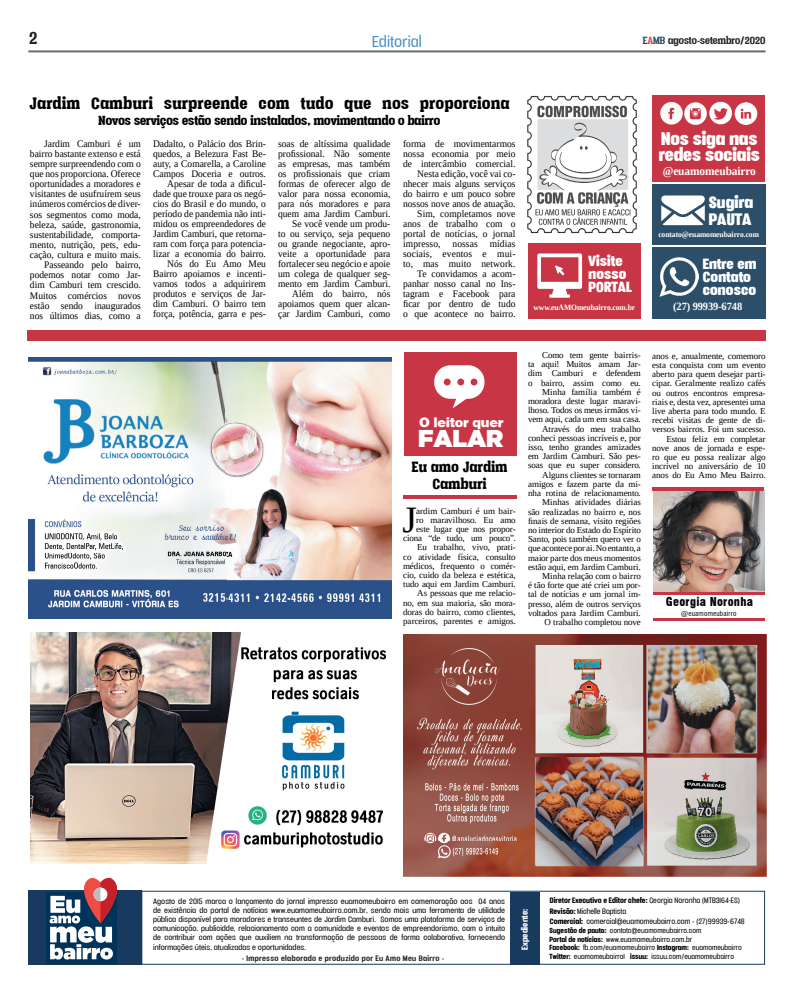
<style>
.page{position:relative;width:794px;height:993px;background:#fff}
.page>*{position:absolute;margin:0;border:0;box-sizing:border-box;transform-origin:0 0}
.t1{font:37.1px "Liberation Serif";color:#000}
.t2{font:900 24.2px "Gotham";color:#fff}
.t3{font:900 21px/16px "Vacer Sans Personal";letter-spacing:-.01em;color:#fff}
.t4{font:700 20px "Vacer Serif Personal";color:#231f20}
.t5{font:900 19.1px/17px "Vacer Sans Personal";color:#fff}
.t6{font:900 19px "Vacer Serif Personal";letter-spacing:.03em;color:#000}
.t7{font:18px "Vacer Sans Personal";color:#4a90c4}
.t8{font:900 17px/13px "Vacer Sans Personal";color:#fff}
.t9{font:900 17px/17px "Vacer Serif Personal";letter-spacing:.02em;color:#000;text-align:center}
.t10{font:900 16.8px/13.1px "Vacer Sans Personal";color:#fff}
.t11{font:900 15px "Vacer Serif Personal";color:#000}
.t12{font:900 13px "Helvetica";letter-spacing:-.025em;color:#fff}
.t13{font:700 12px "Vacer Serif Personal";color:#231f20}
.t14{font:700 12px "Liberation Serif";letter-spacing:-.01em;color:#fff;scale:.95 1}
.t15{font:900 condensed 12px "Swiss 721 BT";letter-spacing:.02em;color:#000}
.t16{font:700 11px "Liberation Serif";letter-spacing:-.01em;color:#fff;scale:.95 1}
.t17{font:10px/10px "Liberation Serif";color:#000;text-align:right;scale:.95 1}
.t18{font:900 10px "Vacer Sans Personal";color:#fff}
.t19{font:9px/9.2px "Liberation Serif";letter-spacing:-.01em;color:#000;text-align:right}
.t20{font:9px/9.1px "Vacer Sans Personal";color:#000;text-align:justify}
.t21{font:9px/10px "Vacer Sans Personal";color:#000;scale:.96 1}
.t22{font:700 9px "Vacer Sans Personal";letter-spacing:.03em;color:#231f20}
.t23{font:8.5px/8.5px "Vacer Sans Personal";color:#000;scale:.96 1}
.t24{font:700 8px "Liberation Serif";letter-spacing:-.01em;color:#fff;scale:.95 1}
.t25{font:condensed 7px "Swiss 721 BT";letter-spacing:.035em;color:#000}
.s1{color:#2c4e68}
.s2{color:#eb4534}
.s3{font-weight:900}
</style>
<div class="page">
<hr style="left:28px;top:50px;width:737px;height:2px;background:#6b6b6e">
<div style="left:652px;top:184px;width:113px;height:60px;background:#2c4e68"></div>
<div style="left:528px;top:243px;width:113px;height:76px;background:#c83645"></div>
<div style="left:404px;top:352px;width:112px;height:103px;background:#c83645"></div>
<img style="left:527px;top:95px;width:110px;height:139px">
<svg style="left:434px;top:365px;width:50px;height:43px"></svg>
<div style="left:444px;top:378px;width:7px;height:7px;background:#c83645;border-radius:50%"></div>
<div style="left:457px;top:378px;width:7px;height:7px;background:#c83645;border-radius:50%"></div>
<div style="left:470px;top:378px;width:7px;height:7px;background:#c83645;border-radius:50%"></div>
<svg style="left:661px;top:195px;width:44px;height:30px"></svg>
<svg style="left:537px;top:253px;width:45px;height:44px"></svg>
<div style="left:27px;top:330px;width:738px;height:11px;background:#c83645"></div>
<div style="left:28px;top:890px;width:113px;height:74px;background:#183a5e"></div>
<div style="left:511px;top:891px;width:29px;height:73px;background:#183a5e"></div>
<div style="left:141px;top:890px;width:624px;height:74px;border:1px solid #183a5e"></div>
<div style="left:46px;top:892px;width:71px;height:71px;background:#003359"></div>
<svg style="left:50px;top:877px;width:68px;height:82px"></svg>
<div style="left:652px;top:95px;width:113px;height:87px;background:#c83645"></div>
<img style="left:660px;top:101px;width:98px;height:24px">
<hr style="left:652px;top:487px;width:112px;height:4px;background:#c83645">
<hr style="left:403px;top:495px;width:113px;height:3px;background:#c83645">
<hr style="left:653px;top:618px;width:112px;height:2px;background:#c83645">
<hr style="left:653px;top:591px;width:112px;height:3px;background:#c83645">
<img style="left:28px;top:357px;width:363px;height:261px">
<img style="left:654px;top:491px;width:110px;height:100px">
<div style="left:652px;top:247px;width:113px;height:72px;background:#2c4e68"></div>
<img style="left:660px;top:258px;width:38px;height:38px">
<img style="left:30px;top:632px;width:357px;height:231px">
<img style="left:403px;top:634px;width:363px;height:242px">
<h3 class="t4" style="left:29px;top:27px;width:10px">2</h3>
<p class="t13" style="left:643px;top:33px;width:124px"><span class="s1">E</span><span class="s2">A</span><span class="s1">MB</span> agosto-setembro/2020</p>
<h3 class="t7" style="left:372px;top:31px;width:51px">Editorial</h3>
<h3 class="t6" style="left:29px;top:92px;width:481px">Jardim Camburi surpreende com tudo que nos proporciona</h3>
<h3 class="t11" style="left:99px;top:112px;width:343px">Novos serviços estão sendo instalados, movimentando o bairro</h3>
<p class="t17" style="left:30px;top:138px;width:118px">Jardim Camburi é um bairro bastante extenso e está sempre surpreendendo com o que nos proporciona. Oferece oportunidades a moradores e visitantes de usufruírem seus inúmeros comércios de diver&shy;sos segmentos como moda, beleza, saúde, gastronomia, sustentabilidade, comporta&shy;mento, nutrição, pets, edu&shy;cação, cultura e muito mais.<br>Passeando pelo bairro, podemos notar como Jar&shy;dim Camburi tem crescido.<br>Muitos comércios novos estão sendo inaugurados nos últimos dias, como a</p>
<p class="t17" style="left:153px;top:138px;width:120px">Dadalto, o Palácio dos Brin&shy;quedos, a Belezura Fast Be&shy;auty, a Comarella, a Caroline<br>Campos Doceria e outros.<br>Apesar de toda a dificul&shy;dade que trouxe para os negó&shy;cios do Brasil e do mundo, o período de pandemia não inti&shy;midou os empreendedores de<br>Jardim Camburi, que retorna&shy;ram com força para potencia&shy;lizar a economia do bairro.<br>Nós do Eu Amo Meu<br>Bairro apoiamos e incenti&shy;vamos todos a adquirirem produtos e serviços de Jar&shy;dim Camburi. O bairro tem força, potência, garra e pes-</p>
<p class="t17" style="left:278px;top:138px;width:120px">soas de altíssima qualidade profissional. Não somente as empresas, mas também os profissionais que criam formas de oferecer algo de valor para nossa economia, para nós moradores e para quem ama Jardim Camburi.<br>Se você vende um produ-<br>to ou serviço, seja pequeno ou grande negociante, apro&shy;veite a oportunidade para fortalecer seu negócio e apoie um colega de qualquer seg&shy;mento em Jardim Camburi.<br>Além do bairro, nós apoiamos quem quer alcan&shy;çar Jardim Camburi, como</p>
<p class="t17" style="left:403px;top:138px;width:120px">forma de movimentarmos nossa economia por meio de intercâmbio comercial.<br>Nesta edição, você vai co&shy;nhecer mais alguns serviços do bairro e um pouco sobre nossos nove anos de atuação.<br>Sim, completamos nove anos de trabalho com o portal de notícias, o jornal impresso, nossas mídias sociais, eventos e mui&shy;to, mas muito network.<br>Te convidamos a acom&shy;panhar nosso canal no Ins&shy;tagram e Facebook para ficar por dentro de tudo o que acontece no bairro.</p>
<h3 class="t10" style="left:588px;top:254px;width:45px">Visite nosso<br>PORTAL</h3>
<p class="t24" style="left:533px;top:302px;width:109px">www.euAMOmeubairro.com.br</p>
<h3 class="t3" style="left:659px;top:130px;width:103px">Nos siga nas redes sociais</h3>
<p class="t14" style="left:663px;top:163px;width:99px">@euamomeubairro</p>
<h3 class="t5" style="left:708px;top:194px;width:46px">Sugira<br>PAUTA</h3>
<p class="t24" style="left:658px;top:229px;width:107px">contato@euamomeubairro.com</p>
<h3 class="t8" style="left:702px;top:257px;width:55px">Entre em<br>Contato conosco</h3>
<p class="t16" style="left:673px;top:298px;width:74px">(27) 99939-6748</p>
<h3 class="t12" style="left:419px;top:413px;width:86px">O leitor quer</h3>
<h2 class="t2" style="left:418px;top:421px;width:87px">FALAR</h2>
<h3 class="t9" style="left:412px;top:458px;width:97px">Eu amo Jardim<br>Camburi</h3>
<p class="t19" style="left:403px;top:505px;width:114px">ardim Camburi é um bair-<br>ro maravilhoso. Eu amo este lugar que nos propor&shy;ciona “de tudo, um pouco”.<br>Eu trabalho, vivo, prati-<br>co atividade física, consulto médicos, frequento o comér&shy;cio, cuido da beleza e estética, tudo aqui em Jardim Camburi.<br>As pessoas que me relacio-<br>no, em sua maioria, são mora&shy;doras do bairro, como clientes, parceiros, parentes e amigos.</p>
<h1 class="t1" style="left:402px;top:495px;width:16px">J</h1>
<p class="t19" style="left:528px;top:350px;width:114px">Como tem gente bairris-<br>ta aqui! Muitos amam Jar&shy;dim Camburi e defendem o bairro, assim como eu.<br>Minha família também é moradora deste lugar maravi&shy;lhoso. Todos os meus irmãos vi&shy;vem aqui, cada um em sua casa.<br>Através do meu trabalho conheci pessoas incríveis e, por isso, tenho grandes amizades em Jardim Camburi. São pes&shy;soas que eu super considero.<br>Alguns clientes se tornaram amigos e fazem parte da mi&shy;nha rotina de relacionamento.<br>Minhas atividades diárias<br>são realizadas no bairro e, nos finais de semana, visito regiões no interior do Estado do Espírito<br>Santo, pois também quero ver o que acontece por ai. No entanto, a maior parte dos meus momentos estão aqui, em Jardim Camburi.<br>Minha relação com o bairro<br>é tão forte que até criei um por&shy;tal de notícias e um jornal im&shy;presso, além de outros serviços voltados para Jardim Camburi.<br>O trabalho completou nove</p>
<p class="t19" style="left:652px;top:351px;width:115px">anos e, anualmente, comemoro esta conquista com um evento aberto para quem desejar parti&shy;cipar. Geralmente realizo cafés ou outros encontros empresa&shy;riais e, desta vez, apresentei uma live aberta para todo mundo. E recebi visitas de gente de di&shy;versos bairros. Foi um sucesso.<br>Estou feliz em completar nove anos de jornada e espe&shy;ro que eu possa realizar algo incrível no aniversário de 10 anos do Eu Amo Meu Bairro.</p>
<p class="t15" style="left:666px;top:594px;width:89px">Georgia Noronha</p>
<p class="t25" style="left:681px;top:608px;width:57px">@euamomeubairro</p>
<p class="t20" style="left:153px;top:896px;width:353px">Agosto de 2015 marca o lançamento do jornal impresso euamomeubairro em comemoração aos 04 anos de existência do portal de notícias www.euamomeubairro.com.br, sendo mais uma ferramenta de utilidade pública disponível para moradores e transeuntes de Jardim Camburi. Somos uma plataforma de serviços de comunicação, publicidde, relacionamento com a comunidade e eventos de empreendorismo, com o intuito de contribuir com ações que auxiliem na transformação de pessoas de forma colaborativa, fornecendo informações úteis, atualizadas e oportunidades.</p>
<p class="t22" style="left:242px;top:952px;width:204px">- Impresso elaborado e produzido por Eu Amo Meu Bairro -</p>
<p class="t18" style="left:519px;top:949px;width:43px;rotate:-90deg">Expediente:</p>
<p class="t21" style="left:550px;top:895px;width:205px"><span class="s3">Diretor Executivo e Editor chefe:</span> Georgia Noronha (MTB3164-ES)<br><span class="s3">Revisão:</span> Michelle Baptista<br><span class="s3">Comercial:</span> comercial@euamomeubairro.com - (27)99939-6748</p>
<p class="t23" style="left:549px;top:926px;width:202px"><span class="s3">Sugestão de pauta:</span> contato@euamomeubairro.com<br><span class="s3">Portal de notícias:</span> www.euamomeubairro.com.br<br><span class="s3">Facebook:</span> fb.com/euamomeubairro <span class="s3">Instagram:</span> euamomeubairro <span class="s3">Twitter:</span> euamomeubairro1 <span class="s3">issuu:</span> issuu.com/euamomeubairro</p>
</div>
